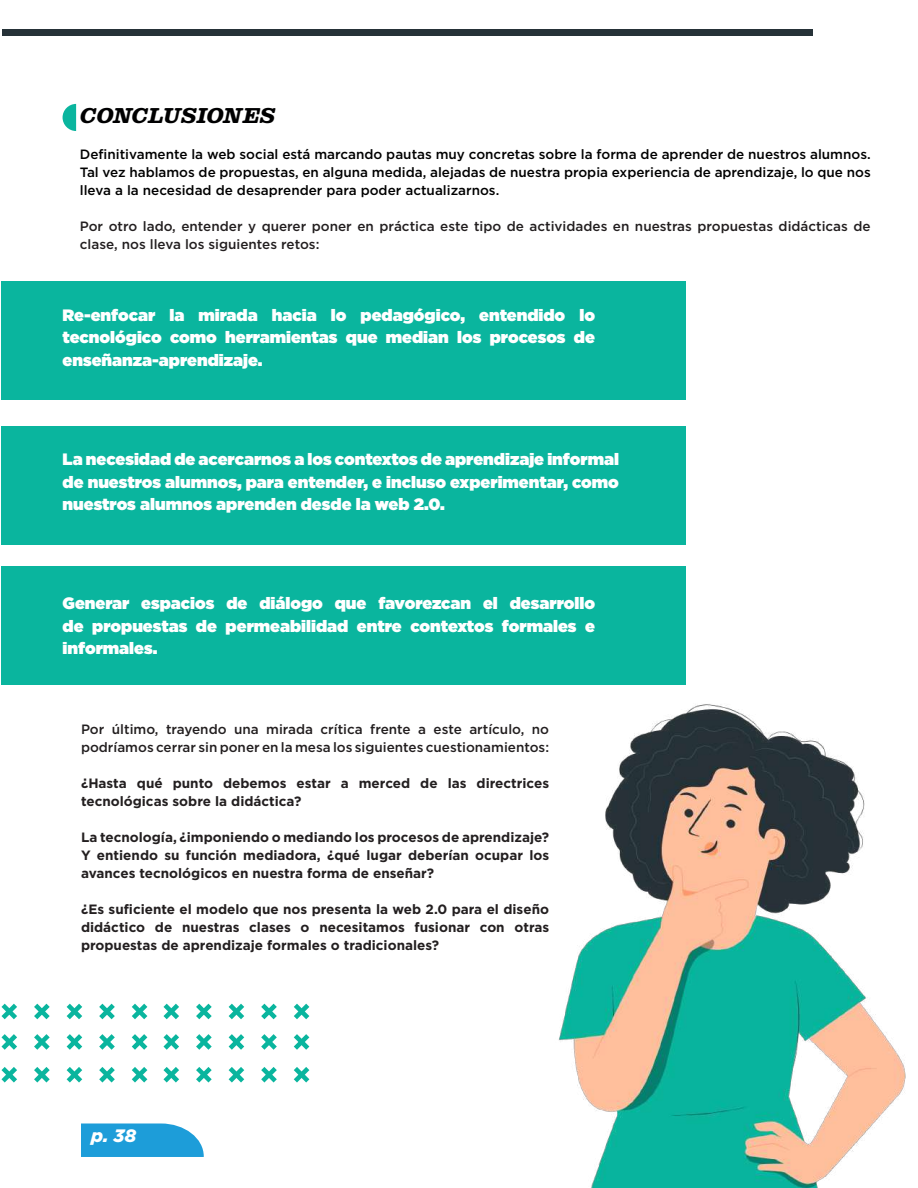
<style>
.page{position:relative;width:918px;height:1188px;background:#fff}
.page>*{position:absolute;margin:0;border:0;box-sizing:border-box;transform-origin:0 0}
.t1{font:italic 800 22.5px "Albiona Soft";color:#000001}
.t2{font:italic 900 18px "Gotham HTF";color:#fff}
.t3{font:900 16.5px/22.5px "Gotham HTF";color:#fff;text-align:justify}
.t4{font:700 13.5px/18px "Gotham HTF";color:#231f20;text-align:justify}
.t5{font:500 13.5px/18px "Gotham HTF";color:#000001;text-align:justify}
.t6{font:500 13.5px/18px "Gotham HTF";color:#231f20}
</style>
<div class="page">
<div style="left:2px;top:281px;width:684px;height:119px;background:#0ab59e"></div>
<svg style="left:81px;top:1124px;width:123px;height:33px;background:#2da4db"></svg>
<svg style="left:63px;top:104px;width:13px;height:27px"></svg>
<div style="left:2px;top:566px;width:684px;height:118px;background:#0ab59e"></div>
<div style="left:2px;top:427px;width:684px;height:118px;background:#0ab59e"></div>
<img style="left:492px;top:684px;width:414px;height:504px">
<svg style="left:132px;top:1067px;width:15px;height:16px"></svg>
<svg style="left:99px;top:1067px;width:16px;height:16px"></svg>
<svg style="left:67px;top:1067px;width:15px;height:16px"></svg>
<svg style="left:34px;top:1067px;width:16px;height:16px"></svg>
<svg style="left:1px;top:1067px;width:16px;height:16px"></svg>
<svg style="left:132px;top:1034px;width:15px;height:16px"></svg>
<svg style="left:99px;top:1034px;width:16px;height:16px"></svg>
<svg style="left:67px;top:1034px;width:15px;height:16px"></svg>
<svg style="left:34px;top:1034px;width:16px;height:16px"></svg>
<svg style="left:1px;top:1034px;width:16px;height:16px"></svg>
<svg style="left:132px;top:1004px;width:15px;height:15px"></svg>
<svg style="left:99px;top:1004px;width:16px;height:15px"></svg>
<svg style="left:67px;top:1004px;width:15px;height:15px"></svg>
<svg style="left:34px;top:1004px;width:16px;height:15px"></svg>
<svg style="left:1px;top:1004px;width:16px;height:15px"></svg>
<svg style="left:294px;top:1067px;width:15px;height:16px"></svg>
<svg style="left:261px;top:1067px;width:16px;height:16px"></svg>
<svg style="left:229px;top:1067px;width:15px;height:16px"></svg>
<svg style="left:196px;top:1067px;width:16px;height:16px"></svg>
<svg style="left:164px;top:1067px;width:15px;height:16px"></svg>
<svg style="left:294px;top:1034px;width:15px;height:16px"></svg>
<svg style="left:261px;top:1034px;width:16px;height:16px"></svg>
<svg style="left:229px;top:1034px;width:15px;height:16px"></svg>
<svg style="left:196px;top:1034px;width:16px;height:16px"></svg>
<svg style="left:164px;top:1034px;width:15px;height:16px"></svg>
<svg style="left:294px;top:1004px;width:15px;height:15px"></svg>
<svg style="left:261px;top:1004px;width:16px;height:15px"></svg>
<svg style="left:229px;top:1004px;width:15px;height:15px"></svg>
<svg style="left:196px;top:1004px;width:16px;height:15px"></svg>
<svg style="left:164px;top:1004px;width:15px;height:15px"></svg>
<div style="left:2px;top:29px;width:810px;height:7px;background:#263238"></div>
<h1 class="t1" style="left:80px;top:103px;width:197px">CONCLUSIONES</h1>
<p class="t5" style="left:80px;top:145px;width:792px">Definitivamente la web social está marcando pautas muy concretas sobre la forma de aprender de nuestros alumnos.<br>Tal vez hablamos de propuestas, en alguna medida, alejadas de nuestra propia experiencia de aprendizaje, lo que nos lleva a la necesidad de desaprender para poder actualizarnos.</p>
<p class="t6" style="left:80px;top:217px;width:792px">Por otro lado, entender y querer poner en práctica este tipo de actividades en nuestras propuestas didácticas de clase, nos lleva los siguientes retos:</p>
<p class="t3" style="left:63px;top:303px;width:534px">Re-enfocar la mirada hacia lo pedagógico, entendido lo tecnológico como herramientas que median los procesos de enseñanza-aprendizaje.</p>
<p class="t3" style="left:63px;top:448px;width:558px">La necesidad de acercarnos a los contextos de aprendizaje informal de nuestros alumnos, para entender, e incluso experimentar, como nuestros alumnos aprenden desde la web 2.0.</p>
<p class="t3" style="left:63px;top:592px;width:534px">Generar espacios de diálogo que favorezcan el desarrollo de propuestas de permeabilidad entre contextos formales e informales.</p>
<p class="t6" style="left:81px;top:720px;width:470px">Por último, trayendo una mirada crítica frente a este artículo, no podríamos cerrar sin poner en la mesa los siguientes cuestionamientos:</p>
<p class="t4" style="left:81px;top:774px;width:470px">¿Hasta qué punto debemos estar a merced de las directrices tecnológicas sobre la didáctica?</p>
<p class="t4" style="left:81px;top:828px;width:470px">La tecnología, ¿imponiendo o mediando los procesos de aprendizaje?<br>Y entiendo su función mediadora, ¿qué lugar deberían ocupar los avances tecnológicos en nuestra forma de enseñar?</p>
<p class="t4" style="left:81px;top:900px;width:470px">¿Es suficiente el modelo que nos presenta la web 2.0 para el diseño didáctico de nuestras clases o necesitamos fusionar con otras propuestas de aprendizaje formales o tradicionales?</p>
<h2 class="t2" style="left:91px;top:1125px;width:47px">p. 38</h2>
</div>
